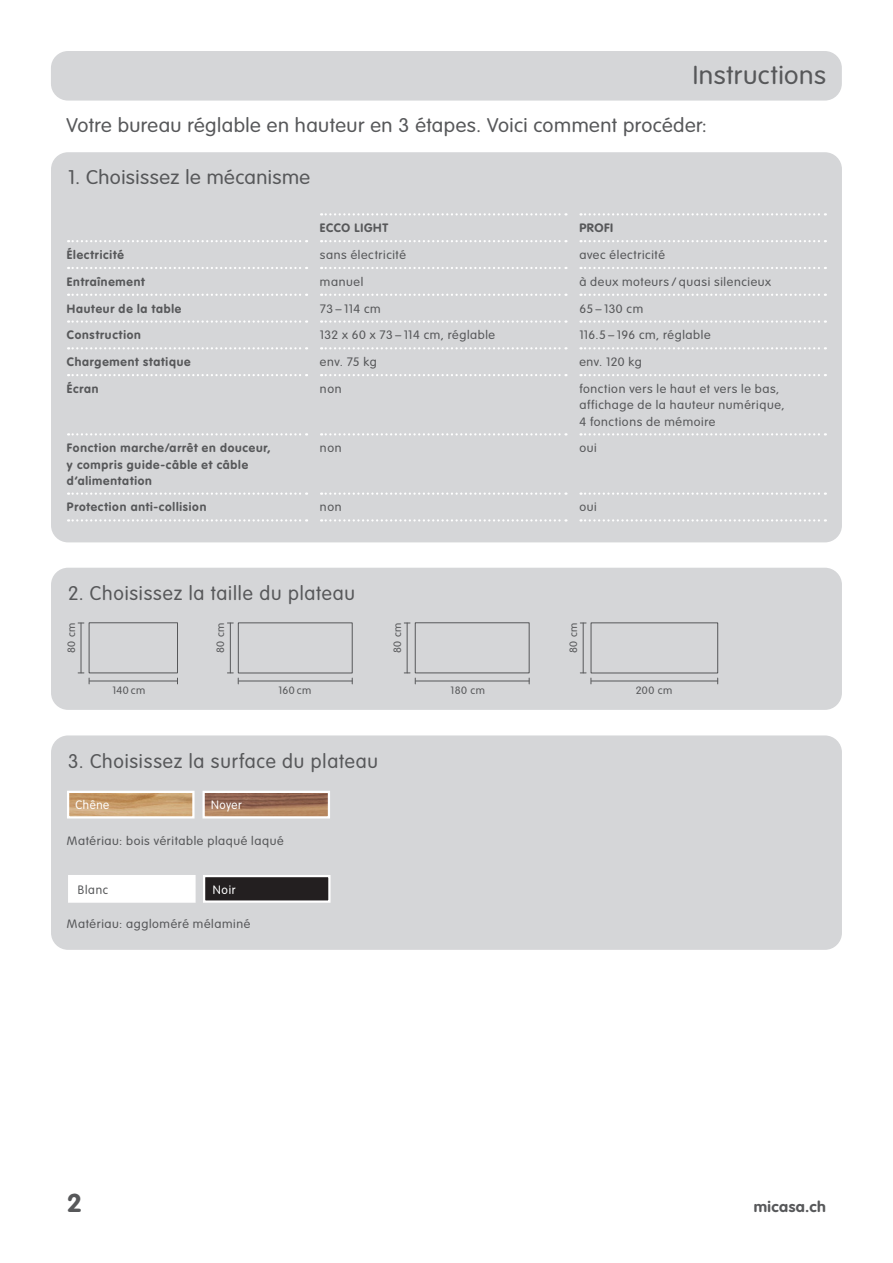
<style>
.page{position:relative;width:893px;height:1263px;background:#fff}
.page>*{position:absolute;margin:0;border:0;box-sizing:border-box;transform-origin:0 0}
.t1{font:300 25.5px "VAG Rounded Std";letter-spacing:.02em;color:#57585a;scale:1.05 1}
.t2{font:700 25.5px "VAG Rounded Std";color:#57585a;scale:1.05 1}
.t3{font:300 19.5px "VAG Rounded Std";letter-spacing:.025em;color:#57585a;scale:1.05 1}
.t4{font:300 19.5px "VAG Rounded Std";letter-spacing:.025em;color:#57585a}
.t5{font:700 15px "VAG Rounded Std";letter-spacing:.03em;color:#57585a;scale:1.05 1}
.t6{font:300 12px/16.5px "VAG Rounded Std";letter-spacing:.05em;color:#57585a;scale:1.05 1}
.t7{font:700 12px/16.5px "VAG Rounded Std";letter-spacing:.065em;color:#57585a}
.t8{font:300 12px "VAG Rounded Std";letter-spacing:.05em;color:#fff}
.t9{font:300 12px "VAG Rounded Std";letter-spacing:.05em;color:#57585a}
.t10{font:700 12px "VAG Rounded Std";letter-spacing:.065em;color:#57585a;scale:1.05 1}
.t11{font:300 10.5px "VAG Rounded Std";letter-spacing:.045em;color:#57585a;scale:1.05 1}
</style>
<div class="page">
<div style="left:51px;top:51px;width:791px;height:50px;background:#d5d6d8;border-radius:17px"></div>
<div style="left:51px;top:568px;width:791px;height:142px;background:#d5d6d8;border-radius:17px"></div>
<hr style="left:81px;top:623px;width:1px;height:50px;background:#57585a">
<hr style="left:89px;top:680px;width:88px;height:1px;background:#57585a">
<svg style="left:78px;top:672px;width:12px;height:12px"></svg>
<div style="left:89px;top:622px;width:89px;height:51px;border:1px solid #57585a"></div>
<hr style="left:239px;top:680px;width:113px;height:1px;background:#57585a">
<div style="left:238px;top:622px;width:115px;height:51px;border:1px solid #57585a"></div>
<hr style="left:416px;top:680px;width:113px;height:1px;background:#57585a">
<div style="left:415px;top:622px;width:115px;height:51px;border:1px solid #57585a"></div>
<hr style="left:591px;top:680px;width:127px;height:1px;background:#57585a">
<div style="left:591px;top:622px;width:127px;height:51px;border:1px solid #57585a"></div>
<hr style="left:230px;top:623px;width:1px;height:50px;background:#57585a">
<svg style="left:227px;top:672px;width:12px;height:12px"></svg>
<hr style="left:407px;top:623px;width:1px;height:50px;background:#57585a">
<svg style="left:404px;top:672px;width:12px;height:12px"></svg>
<hr style="left:583px;top:623px;width:1px;height:50px;background:#57585a">
<svg style="left:580px;top:672px;width:11px;height:12px"></svg>
<div style="left:51px;top:152px;width:791px;height:390px;background:#d5d6d8;border-radius:17px"></div>
<div style="left:51px;top:735px;width:791px;height:215px;background:#d5d6d8;border-radius:17px"></div>
<div style="left:204px;top:876px;width:125px;height:25px;background:#231f20"></div>
<div style="left:203px;top:875px;width:128px;height:28px;border:2px solid #fff"></div>
<div style="left:68px;top:875px;width:128px;height:28px;background:#fff;border:2px solid #fff"></div>
<img style="left:70px;top:794px;width:122px;height:21px">
<div style="left:67px;top:791px;width:128px;height:27px;border:2px solid #fff"></div>
<img style="left:205px;top:794px;width:122px;height:21px">
<div style="left:202px;top:791px;width:128px;height:27px;border:2px solid #fff"></div>
<svg style="left:321px;top:213px;width:245px;height:2px"></svg>
<svg style="left:580px;top:213px;width:246px;height:2px"></svg>
<svg style="left:68px;top:240px;width:239px;height:2px"></svg>
<svg style="left:321px;top:240px;width:245px;height:2px"></svg>
<svg style="left:580px;top:240px;width:246px;height:2px"></svg>
<svg style="left:68px;top:267px;width:239px;height:2px"></svg>
<svg style="left:321px;top:267px;width:245px;height:2px"></svg>
<svg style="left:580px;top:267px;width:246px;height:2px"></svg>
<svg style="left:68px;top:294px;width:239px;height:2px"></svg>
<svg style="left:321px;top:294px;width:245px;height:2px"></svg>
<svg style="left:580px;top:294px;width:246px;height:2px"></svg>
<svg style="left:68px;top:320px;width:239px;height:3px"></svg>
<svg style="left:321px;top:320px;width:245px;height:3px"></svg>
<svg style="left:580px;top:320px;width:246px;height:3px"></svg>
<svg style="left:68px;top:347px;width:239px;height:2px"></svg>
<svg style="left:321px;top:347px;width:245px;height:2px"></svg>
<svg style="left:580px;top:347px;width:246px;height:2px"></svg>
<svg style="left:68px;top:374px;width:239px;height:2px"></svg>
<svg style="left:321px;top:374px;width:245px;height:2px"></svg>
<svg style="left:580px;top:374px;width:246px;height:2px"></svg>
<svg style="left:68px;top:433px;width:239px;height:2px"></svg>
<svg style="left:321px;top:433px;width:245px;height:2px"></svg>
<svg style="left:580px;top:433px;width:246px;height:2px"></svg>
<svg style="left:68px;top:492px;width:239px;height:3px"></svg>
<svg style="left:321px;top:492px;width:245px;height:3px"></svg>
<svg style="left:580px;top:492px;width:246px;height:3px"></svg>
<svg style="left:68px;top:519px;width:239px;height:2px"></svg>
<svg style="left:321px;top:519px;width:245px;height:2px"></svg>
<svg style="left:580px;top:519px;width:246px;height:2px"></svg>
<h1 class="t1" style="left:693px;top:61px;width:128px">Instructions</h1>
<h2 class="t3" style="left:67px;top:114px;width:612px">Votre bureau réglable en hauteur en 3 étapes. Voici comment procéder:</h2>
<h2 class="t3" style="left:68px;top:166px;width:232px">1. Choisissez le mécanisme</h2>
<p class="t7" style="left:320px;top:220px;width:70px">ECCO LIGHT</p>
<p class="t10" style="left:579px;top:221px;width:34px">PROFI</p>
<p class="t7" style="left:67px;top:247px;width:58px">Électricité</p>
<p class="t6" style="left:320px;top:247px;width:83px">sans électricité</p>
<p class="t6" style="left:579px;top:247px;width:83px">avec électricité</p>
<p class="t7" style="left:67px;top:274px;width:79px">Entraînement</p>
<p class="t6" style="left:320px;top:274px;width:43px">manuel</p>
<p class="t6" style="left:579px;top:274px;width:184px">à deux moteurs / quasi silencieux</p>
<p class="t7" style="left:67px;top:300px;width:116px">Hauteur de la table</p>
<p class="t6" style="left:320px;top:300px;width:59px">73 – 114 cm</p>
<p class="t6" style="left:579px;top:300px;width:62px">65 – 130 cm</p>
<p class="t7" style="left:67px;top:327px;width:75px">Construction</p>
<p class="t6" style="left:320px;top:327px;width:168px">132 x 60 x 73 – 114 cm, réglable</p>
<p class="t6" style="left:579px;top:327px;width:126px">116.5 – 196 cm, réglable</p>
<p class="t7" style="left:67px;top:354px;width:125px">Chargement statique</p>
<p class="t6" style="left:320px;top:354px;width:56px">env. 75 kg</p>
<p class="t6" style="left:579px;top:354px;width:61px">env. 120 kg</p>
<p class="t7" style="left:67px;top:381px;width:33px">Écran</p>
<p class="t6" style="left:320px;top:381px;width:22px">non</p>
<p class="t6" style="left:579px;top:381px;width:197px">fonction vers le haut et vers le bas, affichage de la hauteur numérique,<br>4 fonctions de mémoire</p>
<p class="t7" style="left:67px;top:440px;width:205px">Fonction marche/arrêt en douceur, y compris guide-câble et câble d’alimentation</p>
<p class="t6" style="left:320px;top:440px;width:22px">non</p>
<p class="t6" style="left:579px;top:440px;width:18px">oui</p>
<p class="t7" style="left:67px;top:499px;width:141px">Protection anti-collision</p>
<p class="t6" style="left:320px;top:499px;width:22px">non</p>
<p class="t6" style="left:579px;top:499px;width:18px">oui</p>
<h2 class="t4" style="left:68px;top:582px;width:289px">2. Choisissez la taille du plateau</h2>
<p class="t11" style="left:65px;top:653px;width:30px;rotate:-90deg">80 cm</p>
<p class="t11" style="left:112px;top:684px;width:33px">140 cm</p>
<p class="t11" style="left:278px;top:684px;width:33px">160 cm</p>
<p class="t11" style="left:215px;top:653px;width:30px;rotate:-90deg">80 cm</p>
<p class="t11" style="left:391px;top:653px;width:30px;rotate:-90deg">80 cm</p>
<h2 class="t4" style="left:68px;top:749px;width:311px">3. Choisissez la surface du plateau</h2>
<p class="t8" style="left:75px;top:798px;width:35px">Chêne</p>
<p class="t8" style="left:211px;top:798px;width:32px">Noyer</p>
<p class="t6" style="left:67px;top:833px;width:208px">Matériau: bois véritable plaqué laqué</p>
<p class="t9" style="left:78px;top:882px;width:32px">Blanc</p>
<p class="t8" style="left:213px;top:882px;width:25px">Noir</p>
<p class="t6" style="left:67px;top:916px;width:176px">Matériau: aggloméré mélaminé</p>
<p class="t11" style="left:567px;top:653px;width:30px;rotate:-90deg">80 cm</p>
<p class="t11" style="left:451px;top:684px;width:34px">180 cm</p>
<p class="t11" style="left:636px;top:684px;width:36px">200 cm</p>
<h1 class="t2" style="left:67px;top:1188px;width:16px">2</h1>
<p class="t5" style="left:754px;top:1198px;width:70px">micasa.ch</p>
</div>
